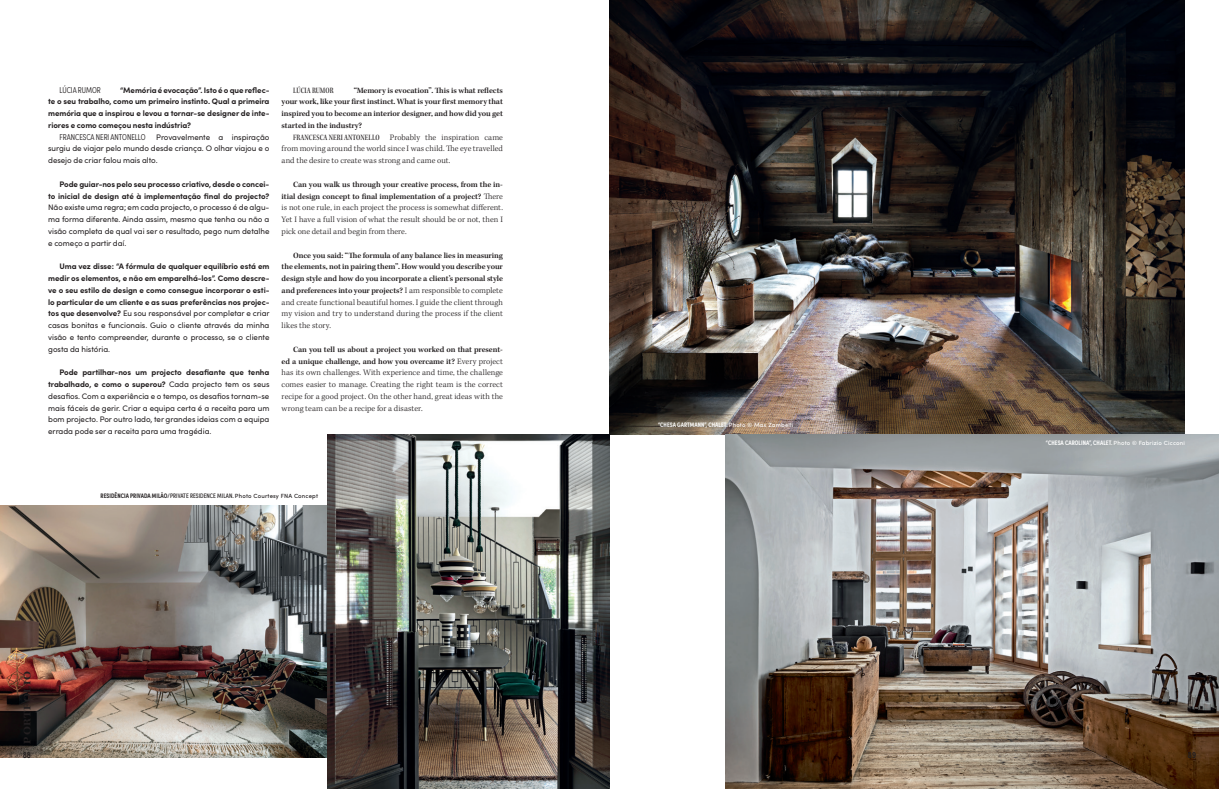
<style>
.page{position:relative;width:1219px;height:789px;background:#fff}
.page>*{position:absolute;margin:0;border:0;box-sizing:border-box;transform-origin:0 0}
.t1{font:10px "Kepler Std Semibold Ext Capt";letter-spacing:.065em;color:#231f20}
.t2{font:600 9px "Sofia Pro Condensed";color:#231f20}
.t3{font:300 8.5px/11.8px "Kepler Std";letter-spacing:.01em;color:#231f20;text-align:justify}
.t4{font:300 8.5px "Sofia Pro Condensed";color:#231f20}
.t5{font:8.5px "Kepler Std Medium Cn Subh";letter-spacing:.005em;color:#231f20}
.t6{font:600 8.2px/11.8px "Kepler Std";letter-spacing:-.01em;color:#231f20;text-align:justify}
.t7{font:700 8px/11.8px "Sofia Pro";letter-spacing:-.01em;color:#231f20;text-align:justify}
.t8{font:8px/11.8px "Sofia Pro";letter-spacing:-.005em;color:#231f20;text-align:justify}
.t9{font:600 6.5px "Sofia Pro Condensed";letter-spacing:.01em;color:#fff}
.t10{font:600 6.5px "Sofia Pro Condensed";letter-spacing:.01em;color:#231f20}
.s1{font-weight:400}
.s2{font-weight:700}
.s3{font-family:"Kepler Std Medium Cn Subh";font-weight:400}
.s4{font-weight:300;font-size:8.5px}
.s5{font-family:"Sofia Pro";font-weight:500;font-size:6px}
</style>
<div class="page">
<img style="left:609px;top:0;width:576px;height:434px">
<img style="left:725px;top:434px;width:494px;height:354px">
<img style="left:0;top:504px;width:328px;height:253px">
<img style="left:328px;top:434px;width:281px;height:354px">
<p class="t4" style="left:60px;top:83px;width:43px">LÚCIA RUMOR</p>
<p class="t7" style="left:48px;top:83px;width:223px;text-indent:72px">“Memória é evocação”. Isto é o que reflec&shy;te o seu trabalho, como um primeiro instinto. Qual a primeira memória que a inspirou e levou a tornar-se designer de inte&shy;riores e como começou nesta indústria?</p>
<p class="t4" style="left:60px;top:130px;width:87px">FRANCESCA NERI ANTONELLO</p>
<p class="t8" style="left:48px;top:130px;width:223px;text-indent:108px">Provavelmente a inspiração surgiu de viajar pelo mundo desde criança. O olhar viajou e o desejo de criar falou mais alto.</p>
<p class="t7" style="left:48px;top:177px;width:223px;text-align:right">Pode guiar-nos pelo seu processo criativo, desde o concei-<br>to inicial de design até à implementação final do projecto?</p>
<p class="t8" style="left:48px;top:201px;width:223px">Não existe uma regra; em cada projecto, o processo é de algu&shy;ma forma diferente. Ainda assim, mesmo que tenha ou não a visão completa de qual vai ser o resultado, pego num detalhe e começo a partir daí.</p>
<p class="t7" style="left:48px;top:260px;width:223px;text-indent:11px">Uma vez disse: “A fórmula de qualquer equilíbrio está em medir os elementos, e não em emparelhá-los”. Como descre&shy;ve o seu estilo de design e como consegue incorporar o esti&shy;lo particular de um cliente e as suas preferências nos projec&shy;tos que desenvolve? <span class="s1">Eu sou responsável por completar e criar casas bonitas e funcionais. Guio o cliente através da minha visão e tento compreender, durante o processo, se o cliente gosta da história.</span></p>
<p class="t8" style="left:48px;top:366px;width:223px;text-indent:11px"><span class="s2">Pode partilhar-nos um projecto desafiante que tenha trabalhado, e como o superou?</span> Cada projecto tem os seus desafios. Com a experiência e o tempo, os desafios tornam-se mais fáceis de gerir. Criar a equipa certa é a receita para um bom projecto. Por outro lado, ter grandes ideias com a equipa errada pode ser a receita para uma tragédia.</p>
<p class="t5" style="left:293px;top:85px;width:42px">LÚCIA RUMOR</p>
<p class="t6" style="left:282px;top:84px;width:223px;text-indent:72px">“Memory is evocation”. This is what reflects your work, like your first instinct. What is your first memory that inspired you to become an interior designer, and how did you get started in the industry?</p>
<p class="t3" style="left:282px;top:131px;width:223px;text-indent:11px"><span class="s3">FRANCESCA NERI ANTONELLO</span> Probably the inspiration came from moving around the world since I was child. The eye travelled and the desire to create was strong and came out.</p>
<p class="t6" style="left:282px;top:178px;width:223px;text-align:right">Can you walk us through your creative process, from the in&shy;itial design concept to final implementation of a project? <span class="s4">There</span></p>
<p class="t3" style="left:282px;top:202px;width:223px">is not one rule, in each project the process is somewhat different.<br>Yet I have a full vision of what the result should be or not, then I pick one detail and begin from there.</p>
<p class="t6" style="left:282px;top:249px;width:223px;text-indent:11px">Once you said: “The formula of any balance lies in measuring the elements, not in pairing them”. How would you describe your design style and how do you incorporate a client’s personal style and preferences into your projects? <span class="s4">I am responsible to complete</span></p>
<p class="t3" style="left:282px;top:296px;width:223px">and create functional beautiful homes. I guide the client through my vision and try to understand during the process if the client likes the story.</p>
<p class="t6" style="left:282px;top:343px;width:223px;text-align:right">Can you tell us about a project you worked on that present-<br>ed a unique challenge, and how you overcame it? <span class="s4">Every project</span></p>
<p class="t3" style="left:282px;top:367px;width:223px">has its own challenges. With experience and time, the challenge comes easier to manage. Creating the right team is the correct recipe for a good project. On the other hand, great ideas with the wrong team can be a recipe for a disaster.</p>
<p class="t10" style="left:100px;top:490px;width:219px">RESIDÊNCIA PRIVADA MILÃO/<span class="s1">PRIVATE RESIDENCE MILAN</span>. <span class="s5">Photo Courtesy FNA Concept</span></p>
<p class="t9" style="left:658px;top:420px;width:137px">“CHESA GARTMANN”, CHALET. <span class="s5">Photo © Max Zambelli</span></p>
<p class="t9" style="left:1046px;top:437px;width:141px">“CHESA CAROLINA”, CHALET. <span class="s5">Photo © Fabrizio Cicconi</span></p>
<p class="t1" style="left:21px;top:743px;width:74px;rotate:-90deg">PORTFOLIO</p>
<p class="t2" style="left:23px;top:747px;width:10px">88</p>
<p class="t2" style="left:1188px;top:747px;width:10px">89</p>
</div>
